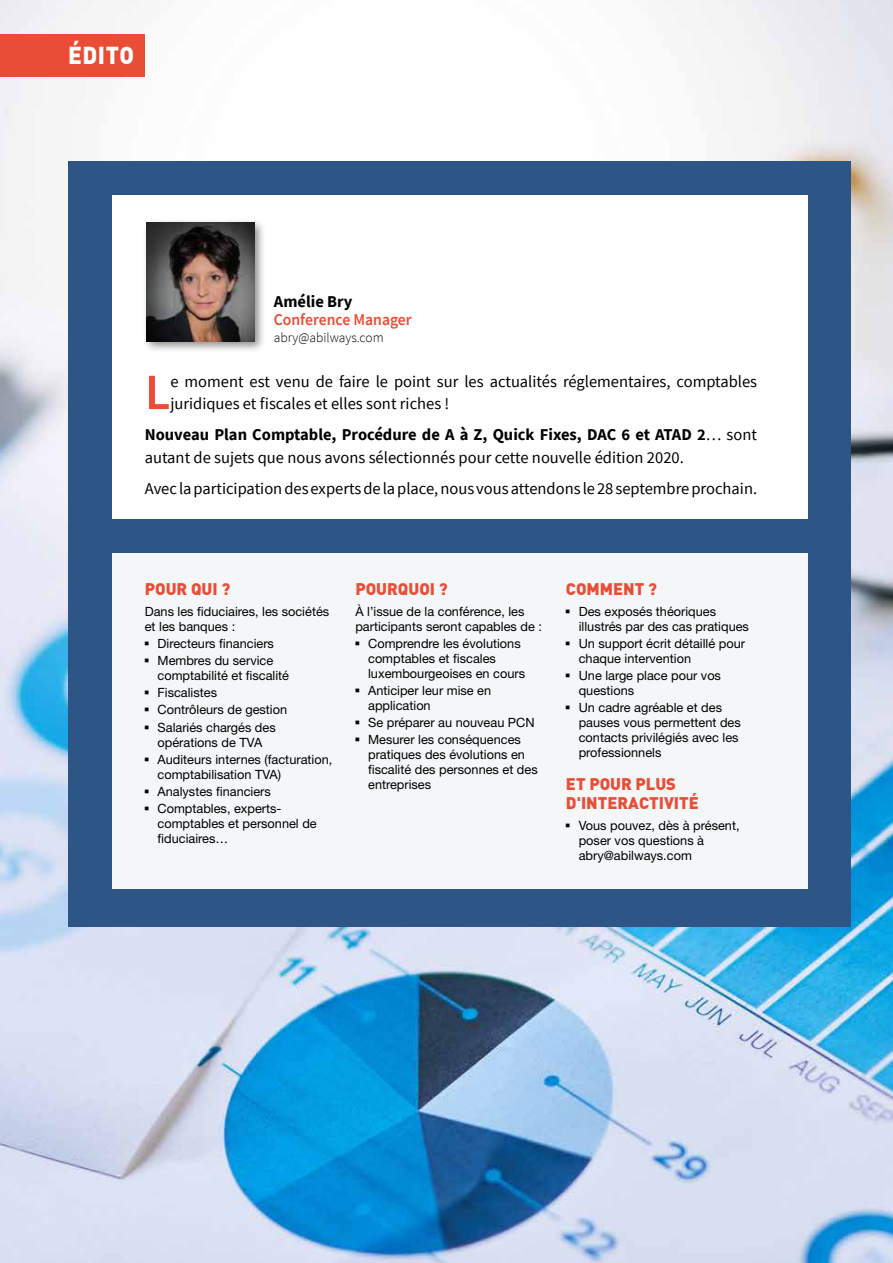
<style>
.page{position:relative;width:893px;height:1263px;background:#fff}
.page>*{position:absolute;margin:0;border:0;box-sizing:border-box;transform-origin:0 0}
.t1{font:600 50.85px "Source Sans Pro";color:#e94d35}
.t2{font:900 24px "DIN";letter-spacing:.025em;color:#fff;scale:.95 1}
.t3{font:16.5px/22.5px "Source Sans Pro";color:#000}
.t4{font:900 16.5px/19.5px "DIN";color:#e94d35}
.t5{font:600 16.5px "Source Sans Pro";color:#e94d35;scale:.95 1}
.t6{font:700 16.5px "Source Sans Pro";color:#000}
.t7{font:300 13.5px "Source Sans Pro";color:#000}
.t8{font:12.75px/15px "Helvetica Neue LT Std";color:#000}
.s1{font-weight:700}
</style>
<div class="page">
<img style="left:0;top:0;width:893px;height:1263px">
<div style="left:68px;top:162px;width:782px;height:765px;background:#2d5586"></div>
<div style="left:113px;top:196px;width:695px;height:323px;background:#fff"></div>
<div style="left:113px;top:553px;width:695px;height:336px;background:#f4f6f8"></div>
<div style="left:0;top:34px;width:145px;height:43px;background:#e94d35"></div>
<div style="left:142px;top:218px;width:124px;height:135px;background:#000;opacity:.45"></div>
<img style="left:147px;top:223px;width:107px;height:119px">
<h2 class="t2" style="left:68px;top:39px;width:71px">ÉDITO</h2>
<p class="t6" style="left:274px;top:291px;width:80px">Amélie Bry</p>
<p class="t5" style="left:274px;top:309px;width:147px">Conference Manager</p>
<p class="t7" style="left:274px;top:329px;width:111px">abry@abilways.com</p>
<h1 class="t1" style="left:145px;top:359px;width:27px">L</h1>
<p class="t3" style="left:170px;top:370px;width:588px">e moment est venu de faire le point sur les actualités réglementaires, comptables juridiques et fiscales et elles sont riches !</p>
<p class="t3" style="left:145px;top:423px;width:614px"><span class="s1">Nouveau Plan Comptable, Procédure de A à Z, Quick Fixes, DAC 6 et ATAD 2</span>… sont autant de sujets que nous avons sélectionnés pour cette nouvelle édition 2020.</p>
<p class="t3" style="left:145px;top:477px;width:614px">Avec la participation des experts de la place, nous vous attendons le 28 septembre prochain.</p>
<p class="t4" style="left:145px;top:578px;width:87px">POUR QUI ?</p>
<p class="t8" style="left:145px;top:604px;width:186px">Dans les fiduciaires, les sociétés et les banques :</p>
<p class="t8" style="left:145px;top:636px;width:131px"><sup>■</sup> Directeurs financiers</p>
<p class="t8" style="left:158px;top:653px;width:133px;text-indent:-13px"><sup>■</sup> Membres du service comptabilité et fiscalité</p>
<p class="t8" style="left:145px;top:685px;width:74px"><sup>■</sup> Fiscalistes</p>
<p class="t8" style="left:145px;top:702px;width:144px"><sup>■</sup> Contrôleurs de gestion</p>
<p class="t8" style="left:145px;top:719px;width:132px;text-align:center"><sup>■</sup> Salariés chargés des opérations de TVA</p>
<p class="t8" style="left:158px;top:751px;width:176px;text-indent:-13px"><sup>■</sup> Auditeurs internes (facturation, comptabilisation TVA)</p>
<p class="t8" style="left:145px;top:784px;width:128px"><sup>■</sup> Analystes financiers</p>
<p class="t8" style="left:158px;top:801px;width:161px;text-indent:-13px"><sup>■</sup> Comptables, experts&shy;comptables et personnel de fiduciaires…</p>
<p class="t4" style="left:355px;top:578px;width:94px">POURQUOI ?</p>
<p class="t8" style="left:355px;top:604px;width:188px">À l’issue de la conférence, les participants seront capables de :</p>
<p class="t8" style="left:368px;top:636px;width:158px;text-indent:-13px"><sup>■</sup> Comprendre les évolutions comptables et fiscales luxembourgeoises en cours</p>
<p class="t8" style="left:368px;top:683px;width:125px;text-indent:-13px"><sup>■</sup> Anticiper leur mise en application</p>
<p class="t8" style="left:355px;top:715px;width:181px"><sup>■</sup> Se préparer au nouveau PCN</p>
<p class="t8" style="left:368px;top:732px;width:171px;text-indent:-13px"><sup>■</sup> Mesurer les conséquences pratiques des évolutions en fiscalité des personnes et des entreprises</p>
<p class="t4" style="left:566px;top:578px;width:93px">COMMENT ?</p>
<p class="t8" style="left:579px;top:604px;width:172px;text-indent:-13px"><sup>■</sup> Des exposés théoriques illustrés par des cas pratiques</p>
<p class="t8" style="left:579px;top:636px;width:168px;text-indent:-13px"><sup>■</sup> Un support écrit détaillé pour chaque intervention</p>
<p class="t8" style="left:579px;top:668px;width:144px;text-indent:-13px"><sup>■</sup> Une large place pour vos questions</p>
<p class="t8" style="left:579px;top:700px;width:164px;text-indent:-13px"><sup>■</sup> Un cadre agréable et des pauses vous permettent des contacts privilégiés avec les professionnels</p>
<p class="t4" style="left:566px;top:773px;width:134px">ET POUR PLUS<br>D'INTERACTIVITÉ</p>
<p class="t8" style="left:579px;top:818px;width:162px;text-indent:-13px"><sup>■</sup> Vous pouvez, dès à présent, poser vos questions à abry@abilways.com</p>
</div>
